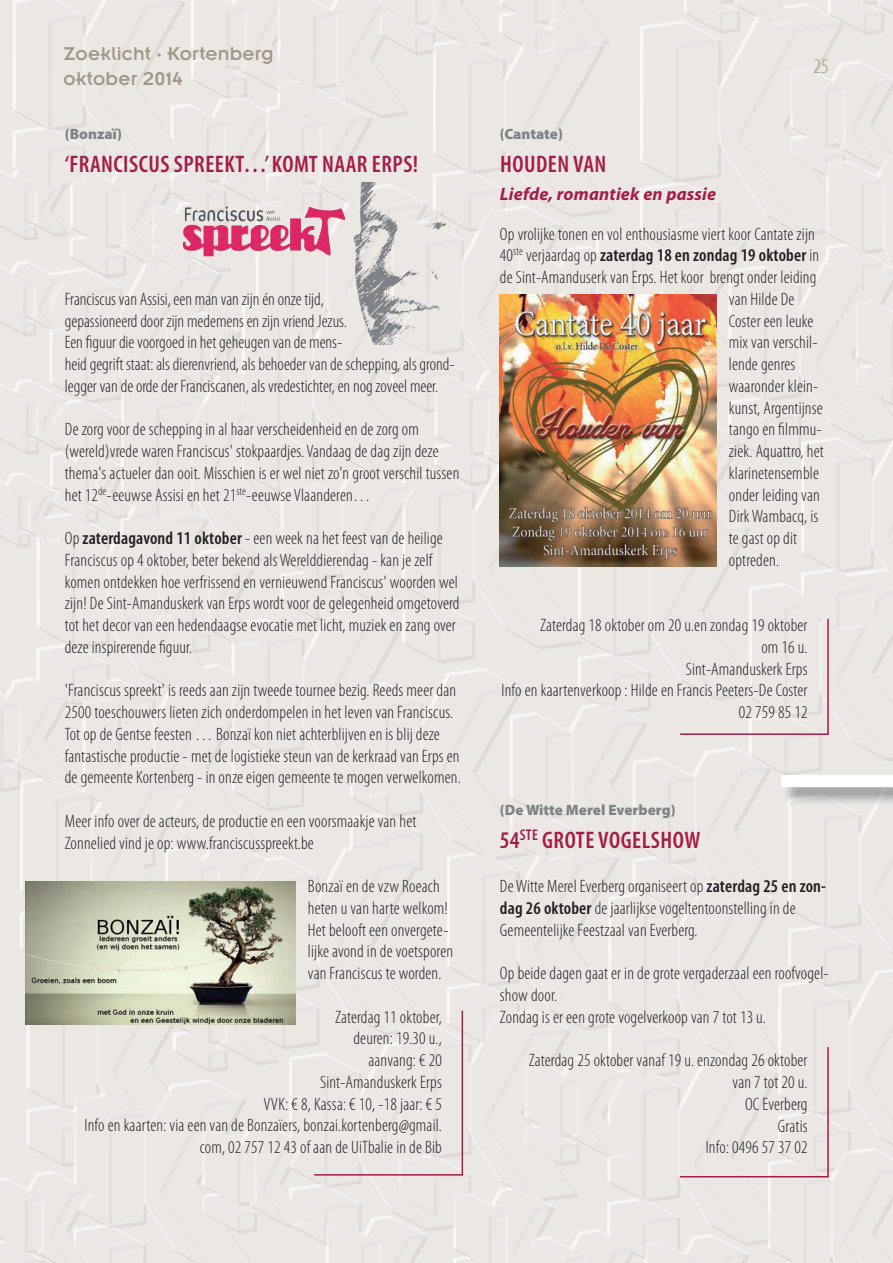
<style>
.page{position:relative;width:893px;height:1263px;background:#ebe8e4}
.page>*{position:absolute;margin:0;border:0;box-sizing:border-box;transform-origin:0 0}
.t1{font:600 condensed 24px "Myriad Pro";letter-spacing:.02em;color:#a51c47}
.t2{font:300 condensed 21px "Myriad Pro";color:#a19689}
.t3{font:20.4px/24.6px "Insignia LT Std";letter-spacing:.01em;color:#a19689}
.t4{font:300 condensed 18px/21.8px "Myriad Pro";letter-spacing:.01em;color:#231f20}
.t5{font:600 condensed 18px "Myriad Pro";letter-spacing:.01em;color:#231f20}
.t6{font:italic 700 18px "Myriad Pro";letter-spacing:.01em;color:#a51c47}
.t7{font:900 15px "Myriad Pro";color:#808285}
.s1{font-weight:600}
.s2{font-weight:300}
</style>
<div class="page">
<img style="left:783px;top:787px;width:110px;height:19px">
<div style="left:781px;top:775px;width:112px;height:12px;background:#fff"></div>
<img style="left:353px;top:182px;width:24px;height:71px">
<img style="left:26px;top:881px;width:269px;height:144px">
<svg style="left:313px;top:1009px;width:151px;height:167px;background:#e9e3e0"></svg>
<svg style="left:678px;top:1045px;width:151px;height:133px;background:#e9e3e0"></svg>
<img style="left:500px;top:294px;width:216px;height:272px">
<svg style="left:678px;top:617px;width:151px;height:119px;background:#e9e3e0"></svg>
<p class="t3" style="left:63px;top:41px;width:212px">Zoeklicht · Kortenberg oktober 2014</p>
<p class="t7" style="left:65px;top:126px;width:59px">(Bonzaï)</p>
<h1 class="t1" style="left:65px;top:151px;width:355px">‘franciscus spreeKt…’ Komt naar erps!</h1>
<p class="t4" style="left:65px;top:288px;width:391px">Franciscus van Assisi, een man van zijn én onze tijd,<br>gepassioneerd door zijn medemens en zijn vriend Jezus.<br>Een figuur die voorgoed in het geheugen van de mens-<br>heid gegrift staat: als dierenvriend, als behoeder van de schepping, als grond&shy;legger van de orde der Franciscanen, als vredestichter, en nog zoveel meer.</p>
<p class="t4" style="left:65px;top:419px;width:396px">De zorg voor de schepping in al haar verscheidenheid en de zorg om (wereld)vrede waren Franciscus' stokpaardjes. Vandaag de dag zijn deze thema's actueler dan ooit. Misschien is er wel niet zo'n groot verschil tussen het 12<sup>de</sup>-eeuwse Assisi en het 21<sup>ste</sup>-eeuwse Vlaanderen…</p>
<p class="t4" style="left:65px;top:528px;width:396px">Op <span class="s1">zaterdagavond 11 oktober</span> - een week na het feest van de heilige Franciscus op 4 oktober, beter bekend als Werelddierendag - kan je zelf komen ontdekken hoe verfrissend en vernieuwend Franciscus' woorden wel zijn! De Sint-Amanduskerk van Erps wordt voor de gelegenheid omgetoverd tot het decor van een hedendaagse evocatie met licht, muziek en zang over deze inspirerende figuur.</p>
<p class="t4" style="left:65px;top:680px;width:397px">'Franciscus spreekt' is reeds aan zijn tweede tournee bezig. Reeds meer dan 2500 toeschouwers lieten zich onderdompelen in het leven van Franciscus.<br>Tot op de Gentse feesten … Bonzaï kon niet achterblijven en is blij deze fantastische productie - met de logistieke steun van de kerkraad van Erps en de gemeente Kortenberg - in onze eigen gemeente te mogen verwelkomen.</p>
<p class="t4" style="left:65px;top:810px;width:353px">Meer info over de acteurs, de productie en een voorsmaakje van het<br>Zonnelied vind je op: www.franciscusspreekt.be</p>
<p class="t4" style="left:308px;top:876px;width:147px">Bonzaï en de vzw Roeach heten u van harte welkom!<br>Het belooft een onvergete&shy;lijke avond in de voetsporen van Franciscus te worden.</p>
<p class="t4" style="left:85px;top:1006px;width:359px;text-align:right">Zaterdag 11 oktober,<br>deuren: 19.30 u.,<br>aanvang: € 20<br>Sint-Amanduskerk Erps<br>VVK: € 8, Kassa: € 10, -18 jaar: € 5<br>Info en kaarten: via een van de Bonzaïers, bonzai.kortenberg@gmail. com, 02 757 12 43 of aan de UiTbalie in de Bib</p>
<p class="t2" style="left:814px;top:55px;width:17px">25</p>
<p class="t7" style="left:500px;top:126px;width:64px">(Cantate)</p>
<h1 class="t1" style="left:500px;top:151px;width:108px">houden van</h1>
<p class="t6" style="left:500px;top:184px;width:218px">Liefde, romantiek en passie</p>
<p class="t4" style="left:500px;top:223px;width:316px">Op vrolijke tonen en vol enthousiasme viert koor Cantate zijn</p>
<p class="t5" style="left:500px;top:246px;width:321px"><span class="s2">40</span><sup>ste</sup> <span class="s2">verjaardag op</span> zaterdag 18 en zondag 19 oktober <span class="s2">in</span></p>
<p class="t4" style="left:500px;top:267px;width:318px">de Sint-Amanduserk van Erps. Het koor brengt onder leiding</p>
<p class="t4" style="left:729px;top:288px;width:67px">van Hilde De</p>
<p class="t4" style="left:729px;top:310px;width:86px">Coster een leuke</p>
<p class="t4" style="left:729px;top:332px;width:90px">mix van verschil-</p>
<p class="t4" style="left:729px;top:354px;width:68px">lende genres</p>
<p class="t4" style="left:729px;top:375px;width:91px">waaronder klein-</p>
<p class="t4" style="left:729px;top:397px;width:95px">kunst, Argentijnse</p>
<p class="t4" style="left:729px;top:419px;width:94px">tango en filmmu-</p>
<p class="t4" style="left:729px;top:441px;width:96px">ziek. Aquattro, het</p>
<p class="t4" style="left:729px;top:462px;width:92px">klarinetensemble</p>
<p class="t4" style="left:729px;top:484px;width:92px">onder leiding van</p>
<p class="t4" style="left:729px;top:506px;width:91px">Dirk Wambacq, is</p>
<p class="t4" style="left:729px;top:528px;width:70px">te gast op dit</p>
<p class="t4" style="left:729px;top:549px;width:52px">optreden.</p>
<p class="t4" style="left:502px;top:615px;width:307px;text-align:right">Zaterdag 18 oktober om 20 u.en zondag 19 oktober<br>om 16 u.<br>Sint-Amanduskerk Erps<br>Info en kaartenverkoop : Hilde en Francis Peeters-De Coster<br>02 759 85 12</p>
<p class="t7" style="left:500px;top:801px;width:177px">(De Witte Merel Everberg)</p>
<h1 class="t1" style="left:500px;top:827px;width:202px">54<sup>ste</sup> Grote voGeLshoW</h1>
<p class="t4" style="left:500px;top:876px;width:328px">De Witte Merel Everberg organiseert op <span class="s1">zaterdag 25 en zon&shy;dag 26 oktober</span> de jaarlijkse vogeltentoonstelling in de<br>Gemeentelijke Feestzaal van Everberg.</p>
<p class="t4" style="left:500px;top:963px;width:330px">Op beide dagen gaat er in de grote vergaderzaal een roofvogel&shy;show door.<br>Zondag is er een grote vogelverkoop van 7 tot 13 u.</p>
<p class="t4" style="left:529px;top:1050px;width:280px;text-align:right">Zaterdag 25 oktober vanaf 19 u. enzondag 26 oktober van 7 tot 20 u.<br>OC Everberg<br>Gratis<br>Info: 0496 57 37 02</p>
</div>
